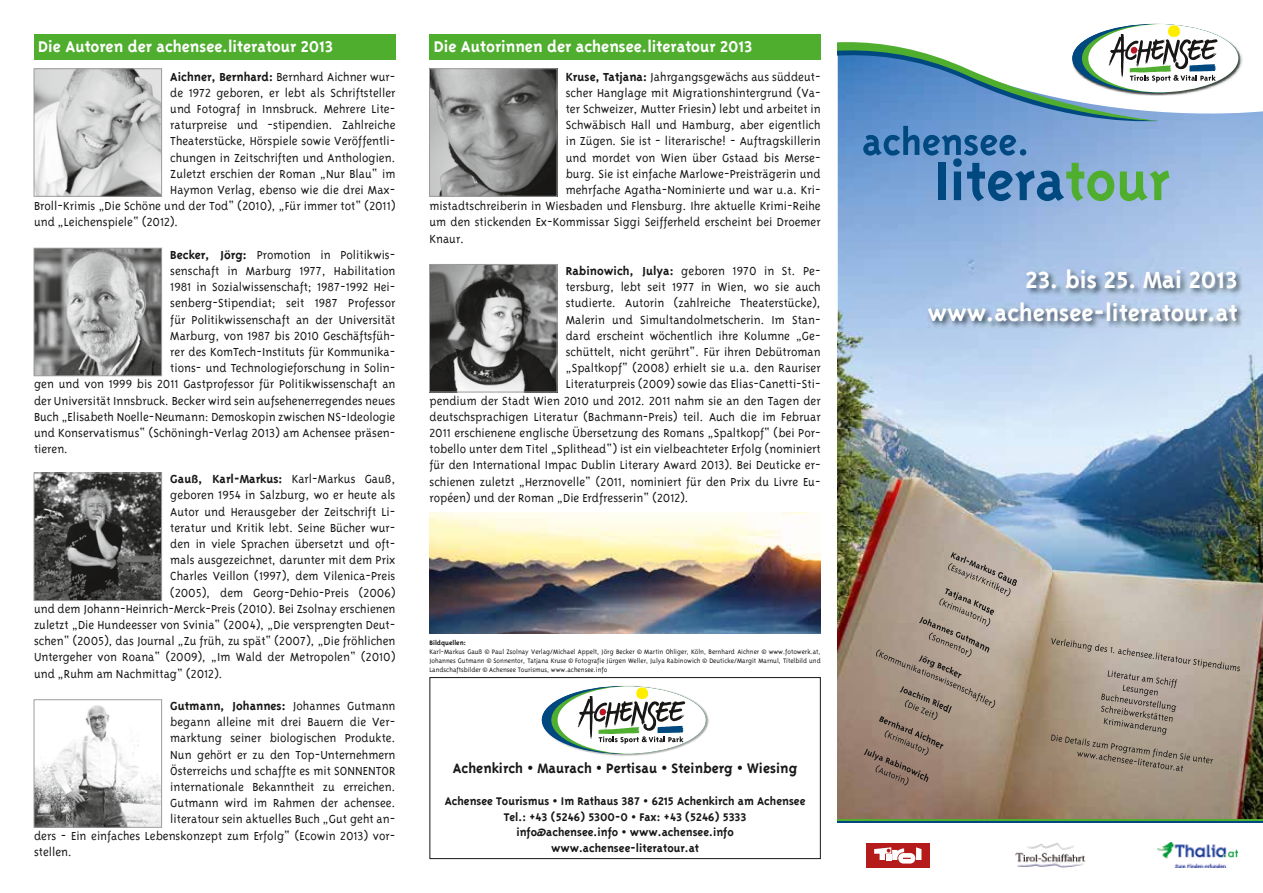
<style>
.page{position:relative;width:1263px;height:893px;background:#fff}
.page>*{position:absolute;margin:0;border:0;box-sizing:border-box;transform-origin:0 0}
.t1{font:27px/32.4px "Triplex Bold Lining";color:#fff;text-align:right}
.t2{font:18px "Triplex Bold Lining";color:#fff}
.t3{font:15.75px "Triplex Bold Lining";color:#181716}
.t4{font:13.5px "Triplex Light Lining";color:#181716}
.t5{font:13.5px "Triplex Bold Lining";color:#181716}
.t6{font:12.9px/15.5px "Triplex Bold Lining";color:#181716;text-align:center}
.t7{font:7.5px/9px "Triplex Light Lining";color:#181716;text-align:justify}
.t8{font:7.5px "Triplex Bold Lining";color:#181716}
.s1{font-family:"Triplex Bold Lining"}
.s2{font-family:"Triplex Light Lining"}
</style>
<div class="page">
<div style="left:429px;top:677px;width:392px;height:182px;border:1px solid #181716"></div>
<img style="left:541px;top:685px;width:168px;height:71px">
<svg style="left:542px;top:686px;width:164px;height:68px"></svg>
<img style="left:838px;top:111px;width:425px;height:707px">
<img style="left:1149px;top:23px;width:93px;height:48px">
<div style="left:866px;top:843px;width:64px;height:24px;background:#b51b1a"></div>
<svg style="left:874px;top:847px;width:47px;height:16px"></svg>
<hr style="left:838px;top:818px;width:425px;height:3px;background:#50ae2f">
<hr style="left:838px;top:821px;width:425px;height:2px;background:#004880">
<img style="left:927px;top:268px;width:317px;height:60px">
<svg style="left:838px;top:24px;width:400px;height:177px"></svg>
<img style="left:1157px;top:842px;width:80px;height:25px">
<img style="left:1015px;top:843px;width:71px;height:25px">
<svg style="left:1051px;top:638px;width:189px;height:133px"></svg>
<svg style="left:863px;top:552px;width:154px;height:233px"></svg>
<div style="left:34px;top:34px;width:361px;height:26px;background:#50ae2f"></div>
<div style="left:429px;top:34px;width:392px;height:26px;background:#50ae2f"></div>
<img style="left:36px;top:71px;width:124px;height:123px">
<div style="left:34px;top:69px;width:128px;height:127px;border:1px solid #9c9c9d"></div>
<img style="left:431px;top:71px;width:124px;height:123px">
<div style="left:429px;top:69px;width:128px;height:127px;border:1px solid #9c9c9d"></div>
<img style="left:36px;top:250px;width:124px;height:124px">
<div style="left:34px;top:248px;width:128px;height:128px;border:1px solid #9c9c9d"></div>
<img style="left:36px;top:475px;width:124px;height:124px">
<div style="left:34px;top:473px;width:128px;height:128px;border:1px solid #9c9c9d"></div>
<img style="left:36px;top:705px;width:124px;height:120px">
<div style="left:34px;top:699px;width:128px;height:128px;border:1px solid #9c9c9d"></div>
<img style="left:431px;top:266px;width:124px;height:124px">
<div style="left:429px;top:264px;width:128px;height:128px;border:1px solid #9c9c9d"></div>
<img style="left:429px;top:512px;width:392px;height:121px">
<h2 class="t2" style="left:38px;top:36px;width:296px">Die Autoren der achensee.literatour 2013</h2>
<h2 class="t2" style="left:434px;top:36px;width:320px">Die Autorinnen der achensee.literatour 2013</h2>
<p class="t4" style="left:170px;top:69px;width:227px"><span class="s1">Aichner, Bernhard:</span> Bernhard Aichner wur-</p>
<p class="t4" style="left:170px;top:85px;width:227px">de 1972 geboren, er lebt als Schriftsteller</p>
<p class="t4" style="left:170px;top:101px;width:227px">und Fotograf in Innsbruck. Mehrere Lite-</p>
<p class="t4" style="left:170px;top:117px;width:227px">raturpreise und -stipendien. Zahlreiche</p>
<p class="t4" style="left:170px;top:134px;width:227px">Theaterstücke, Hörspiele sowie Veröffentli-</p>
<p class="t4" style="left:170px;top:150px;width:227px">chungen in Zeitschriften und Anthologien.</p>
<p class="t4" style="left:170px;top:166px;width:227px">Zuletzt erschien der Roman „Nur Blau“ im</p>
<p class="t4" style="left:170px;top:182px;width:227px">Haymon Verlag, ebenso wie die drei Max-</p>
<p class="t4" style="left:34px;top:198px;width:363px">Broll-Krimis „Die Schöne und der Tod“ (2010), „Für immer tot“ (2011)</p>
<p class="t4" style="left:34px;top:215px;width:146px">und „Leichenspiele“ (2012).</p>
<p class="t4" style="left:170px;top:247px;width:227px"><span class="s1">Becker, Jörg:</span> Promotion in Politikwis-</p>
<p class="t4" style="left:170px;top:263px;width:227px">senschaft in Marburg 1977, Habilitation</p>
<p class="t4" style="left:170px;top:279px;width:227px">1981 in Sozialwissenschaft; 1987-1992 Hei-</p>
<p class="t4" style="left:170px;top:296px;width:227px">senberg-Stipendiat; seit 1987 Professor</p>
<p class="t4" style="left:170px;top:312px;width:227px">für Politikwissenschaft an der Universität</p>
<p class="t4" style="left:170px;top:328px;width:227px">Marburg, von 1987 bis 2010 Geschäftsfüh-</p>
<p class="t4" style="left:170px;top:344px;width:227px">rer des KomTech-Instituts für Kommunika-</p>
<p class="t4" style="left:170px;top:360px;width:227px">tions- und Technologieforschung in Solin-</p>
<p class="t4" style="left:34px;top:377px;width:363px">gen und von 1999 bis 2011 Gastprofessor für Politikwissenschaft an</p>
<p class="t4" style="left:34px;top:393px;width:363px">der Universität Innsbruck. Becker wird sein aufsehenerregendes neues</p>
<p class="t4" style="left:34px;top:409px;width:363px">Buch „Elisabeth Noelle-Neumann: Demoskopin zwischen NS-Ideologie</p>
<p class="t4" style="left:34px;top:425px;width:363px">und Konservatismus“ (Schöningh-Verlag 2013) am Achensee präsen-</p>
<p class="t4" style="left:34px;top:441px;width:36px">tieren.</p>
<p class="t5" style="left:170px;top:471px;width:227px">Gauß, Karl-Markus: <span class="s2">Karl-Markus Gauß,</span></p>
<p class="t4" style="left:170px;top:488px;width:227px">geboren 1954 in Salzburg, wo er heute als</p>
<p class="t4" style="left:170px;top:504px;width:227px">Autor und Herausgeber der Zeitschrift Li-</p>
<p class="t4" style="left:170px;top:520px;width:227px">teratur und Kritik lebt. Seine Bücher wur-</p>
<p class="t4" style="left:170px;top:536px;width:227px">den in viele Sprachen übersetzt und oft-</p>
<p class="t4" style="left:170px;top:552px;width:227px">mals ausgezeichnet, darunter mit dem Prix</p>
<p class="t4" style="left:170px;top:569px;width:227px">Charles Veillon (1997), dem Vilenica-Preis</p>
<p class="t4" style="left:170px;top:585px;width:227px">(2005), dem Georg-Dehio-Preis (2006)</p>
<p class="t4" style="left:34px;top:601px;width:363px">und dem Johann-Heinrich-Merck-Preis (2010). Bei Zsolnay erschienen</p>
<p class="t4" style="left:34px;top:617px;width:363px">zuletzt „Die Hundeesser von Svinia“ (2004), „Die versprengten Deut-</p>
<p class="t4" style="left:34px;top:633px;width:363px">schen“ (2005), das Journal „Zu früh, zu spät“ (2007), „Die fröhlichen</p>
<p class="t4" style="left:34px;top:650px;width:363px">Untergeher von Roana“ (2009), „Im Wald der Metropolen“ (2010)</p>
<p class="t4" style="left:34px;top:666px;width:190px">und „Ruhm am Nachmittag“ (2012).</p>
<p class="t5" style="left:170px;top:698px;width:227px">Gutmann, Johannes: <span class="s2">Johannes Gutmann</span></p>
<p class="t4" style="left:170px;top:714px;width:227px">begann alleine mit drei Bauern die Ver-</p>
<p class="t4" style="left:170px;top:731px;width:227px">marktung seiner biologischen Produkte.</p>
<p class="t4" style="left:170px;top:747px;width:227px">Nun gehört er zu den Top-Unternehmern</p>
<p class="t4" style="left:170px;top:763px;width:227px">Österreichs und schaffte es mit SONNENTOR</p>
<p class="t4" style="left:170px;top:779px;width:227px">internationale Bekanntheit zu erreichen.</p>
<p class="t4" style="left:170px;top:795px;width:227px">Gutmann wird im Rahmen der achensee.</p>
<p class="t4" style="left:170px;top:812px;width:227px">literatour sein aktuelles Buch „Gut geht an-</p>
<p class="t4" style="left:34px;top:828px;width:363px">ders - Ein einfaches Lebenskonzept zum Erfolg“ (Ecowin 2013) vor-</p>
<p class="t4" style="left:34px;top:844px;width:39px">stellen.</p>
<p class="t4" style="left:566px;top:69px;width:256px"><span class="s1">Kruse, Tatjana:</span> Jahrgangsgewächs aus süddeut-</p>
<p class="t4" style="left:566px;top:85px;width:256px">scher Hanglage mit Migrationshintergrund (Va-</p>
<p class="t4" style="left:566px;top:101px;width:256px">ter Schweizer, Mutter Friesin) lebt und arbeitet in</p>
<p class="t4" style="left:566px;top:117px;width:256px">Schwäbisch Hall und Hamburg, aber eigentlich</p>
<p class="t4" style="left:566px;top:134px;width:256px">in Zügen. Sie ist - literarische! - Auftragskillerin</p>
<p class="t4" style="left:566px;top:150px;width:256px">und mordet von Wien über Gstaad bis Merse-</p>
<p class="t4" style="left:566px;top:166px;width:256px">burg. Sie ist einfache Marlowe-Preisträgerin und</p>
<p class="t4" style="left:566px;top:182px;width:256px">mehrfache Agatha-Nominierte und war u.a. Kri-</p>
<p class="t4" style="left:429px;top:198px;width:393px">mistadtschreiberin in Wiesbaden und Flensburg. Ihre aktuelle Krimi-Reihe</p>
<p class="t4" style="left:429px;top:215px;width:393px">um den stickenden Ex-Kommissar Siggi Seifferheld erscheint bei Droemer</p>
<p class="t4" style="left:429px;top:231px;width:36px">Knaur.</p>
<p class="t4" style="left:566px;top:263px;width:256px"><span class="s1">Rabinowich, Julya:</span> geboren 1970 in St. Pe-</p>
<p class="t4" style="left:566px;top:279px;width:256px">tersburg, lebt seit 1977 in Wien, wo sie auch</p>
<p class="t4" style="left:566px;top:296px;width:256px">studierte. Autorin (zahlreiche Theaterstücke),</p>
<p class="t4" style="left:566px;top:312px;width:256px">Malerin und Simultandolmetscherin. Im Stan-</p>
<p class="t4" style="left:566px;top:328px;width:256px">dard erscheint wöchentlich ihre Kolumne „Ge-</p>
<p class="t4" style="left:566px;top:344px;width:256px">schüttelt, nicht gerührt“. Für ihren Debütroman</p>
<p class="t4" style="left:566px;top:360px;width:256px">„Spaltkopf“ (2008) erhielt sie u.a. den Rauriser</p>
<p class="t4" style="left:566px;top:377px;width:256px">Literaturpreis (2009) sowie das Elias-Canetti-Sti-</p>
<p class="t4" style="left:429px;top:393px;width:393px">pendium der Stadt Wien 2010 und 2012. 2011 nahm sie an den Tagen der</p>
<p class="t4" style="left:429px;top:409px;width:393px">deutschsprachigen Literatur (Bachmann-Preis) teil. Auch die im Februar</p>
<p class="t4" style="left:429px;top:425px;width:393px">2011 erschienene englische Übersetzung des Romans „Spaltkopf“ (bei Por-</p>
<p class="t4" style="left:429px;top:441px;width:393px">tobello unter dem Titel „Splithead“) ist ein vielbeachteter Erfolg (nominiert</p>
<p class="t4" style="left:429px;top:458px;width:393px">für den International Impac Dublin Literary Award 2013). Bei Deuticke er-</p>
<p class="t4" style="left:429px;top:474px;width:393px">schienen zuletzt „Herznovelle“ (2011, nominiert für den Prix du Livre Eu-</p>
<p class="t4" style="left:429px;top:490px;width:261px">ropéen) und der Roman „Die Erdfresserin“ (2012).</p>
<p class="t8" style="left:429px;top:638px;width:38px">Bildquellen:</p>
<p class="t7" style="left:429px;top:647px;width:393px">Karl-Markus Gauß © Paul Zsolnay Verlag/Michael Appelt, Jörg Becker © Martin Ohliger, Köln, Bernhard Aichner © www.fotowerk.at, Johannes Gutmann © Sonnentor, Tatjana Kruse © Fotografie Jürgen Weller, Julya Rabinowich © Deuticke/Margit Marnul, Titelbild und Landschaftsbilder © Achensee Tourismus, www.achensee.info</p>
<p class="t3" style="left:453px;top:760px;width:346px">Achenkirch • Maurach • Pertisau • Steinberg • Wiesing</p>
<p class="t6" style="left:445px;top:793px;width:362px">Achensee Tourismus • Im Rathaus 387 • 6215 Achenkirch am Achensee Tel.: +43 (5246) 5300-0 • Fax: +43 (5246) 5333<br>info@achensee.info • www.achensee.info www.achensee-literatour.at</p>
<h1 class="t1" style="left:928px;top:263px;width:311px">23. bis 25. Mai 2013 www.achensee-literatour.at</h1>
</div>
